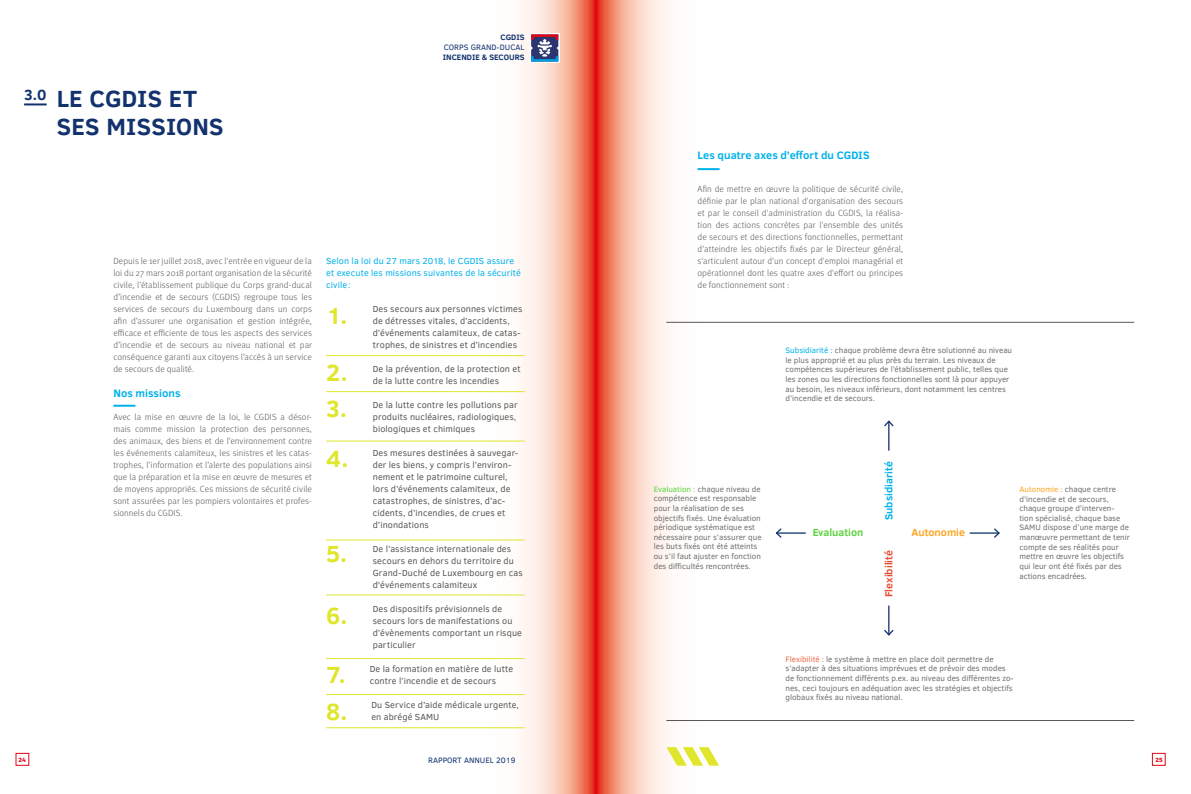
<style>
.page{position:relative;width:1191px;height:794px;background:#fff}
.page>*{position:absolute;margin:0;border:0;box-sizing:border-box;transform-origin:0 0}
.t1{font:700 24px/28.8px "Clear Sans";letter-spacing:.01em;color:#12326e}
.t2{font:700 24px/35.9px "Clear Sans";color:#e0e62b}
.t3{font:700 11px "Clear Sans";color:#00b1eb}
.t4{font:700 10.6px "Clear Sans";color:#00b1eb}
.t5{font:700 10.6px "Clear Sans";color:#e94f35}
.t6{font:700 10.6px "Clear Sans";color:#5ad33b}
.t7{font:700 10.6px "Clear Sans";color:#fca523}
.t8{font:300 9px/12px "Meta Pro";letter-spacing:.005em;color:#575756;text-align:justify}
.t9{font:9px/12px "Clear Sans";letter-spacing:.01em;color:#575756}
.t10{font:9px/12px "Clear Sans";letter-spacing:.01em;color:#00b1eb}
.t11{font:8px/9.6px "Clear Sans";color:#706f6f}
.t12{font:8px "Clear Sans";color:#12326e}
.t13{font:700 8px "Clear Sans";color:#12326e}
.t14{font:700 6px "Montserrat";color:#e30613}
.s1{color:#57d53a}
.s2{color:#00b1eb}
.s3{color:#fca523}
.s4{color:#ed694b}
</style>
<div class="page">
<svg style="left:327px;top:0;width:268px;height:794px"></svg>
<svg style="left:595px;top:0;width:269px;height:794px"></svg>
<div style="left:16px;top:753px;width:13px;height:12px;border:1px solid #e30613"></div>
<div style="left:1152px;top:753px;width:13px;height:12px;border:1px solid #e30613"></div>
<svg style="left:530px;top:33px;width:29px;height:30px"></svg>
<svg style="left:531px;top:34px;width:27px;height:28px"></svg>
<hr style="left:24px;top:103px;width:23px;height:2px;background:#12326e">
<hr style="left:113px;top:405px;width:22px;height:2px;background:#00b1eb">
<hr style="left:326px;top:355px;width:198px;height:1px;background:#e0e62b">
<hr style="left:326px;top:391px;width:198px;height:1px;background:#e0e62b">
<hr style="left:326px;top:441px;width:198px;height:1px;background:#e0e62b">
<hr style="left:326px;top:539px;width:198px;height:1px;background:#e0e62b">
<hr style="left:326px;top:595px;width:198px;height:1px;background:#e0e62b">
<hr style="left:326px;top:658px;width:198px;height:1px;background:#e0e62b">
<hr style="left:326px;top:694px;width:198px;height:1px;background:#e0e62b">
<hr style="left:326px;top:727px;width:198px;height:1px;background:#e0e62b">
<hr style="left:697px;top:168px;width:22px;height:2px;background:#00b1eb">
<hr style="left:970px;top:532px;width:29px;height:2px;background:#12326e">
<svg style="left:992px;top:528px;width:8px;height:10px"></svg>
<svg style="left:884px;top:420px;width:10px;height:30px"></svg>
<svg style="left:884px;top:606px;width:10px;height:30px"></svg>
<hr style="left:776px;top:532px;width:29px;height:2px;background:#12326e">
<svg style="left:774px;top:527px;width:8px;height:11px"></svg>
<svg style="left:666px;top:747px;width:53px;height:18px"></svg>
<hr style="left:666px;top:720px;width:468px;height:1px;background:#575756">
<hr style="left:666px;top:322px;width:468px;height:1px;background:#575756">
<h1 class="t1" style="left:57px;top:83px;width:168px;text-indent:-33px"><sup>3.0</sup> LE CGDIS ET<br>SES MISSIONS</h1>
<p class="t13" style="left:500px;top:32px;width:26px">CGDIS</p>
<p class="t12" style="left:444px;top:42px;width:82px">CORPS GRAND-DUCAL</p>
<p class="t13" style="left:443px;top:51px;width:83px">INCENDIE &amp; SECOURS</p>
<p class="t8" style="left:113px;top:254px;width:200px">Depuis le 1er juillet 2018, avec l'entrée en vigueur de la loi du 27 mars 2018 portant organisation de la sécurité civile, l’établissement publique du Corps grand-ducal d’incendie et de secours (CGDIS) regroupe tous les services de secours du Luxembourg dans un corps afin d’assurer une organisation et gestion intégrée, efficace et efficiente de tous les aspects des services d’incendie et de secours au niveau national et par conséquence garanti aux citoyens l’accès à un service de secours de qualité.</p>
<p class="t3" style="left:113px;top:385px;width:69px">Nos missions</p>
<p class="t8" style="left:113px;top:410px;width:200px">Avec la mise en œuvre de la loi, le CGDIS a désor&shy;mais comme mission la protection des personnes, des animaux, des biens et de l’environnement contre les événements calamiteux, les sinistres et les catas&shy;trophes, l’information et l’alerte des populations ainsi que la préparation et la mise en œuvre de mesures et de moyens appropriés. Ces missions de sécurité civile sont assurées par les pompiers volontaires et profes&shy;sionnels du CGDIS.</p>
<p class="t10" style="left:326px;top:255px;width:196px">Selon la loi du 27 mars 2018, le CGDIS assure et execute les missions suivantes de la sécurité civile:</p>
<p class="t9" style="left:373px;top:303px;width:151px">Des secours aux personnes victimes de détresses vitales, d’accidents, d’événements calamiteux, de catas&shy;trophes, de sinistres et d’incendies</p>
<p class="t9" style="left:373px;top:363px;width:149px">De la prévention, de la protection et de la lutte contre les incendies</p>
<p class="t9" style="left:373px;top:399px;width:146px">De la lutte contre les pollutions par produits nucléaires, radiologiques, biologiques et chimiques</p>
<p class="t9" style="left:373px;top:447px;width:147px">Des mesures destinées à sauvegar&shy;der les biens, y compris l’environ&shy;nement et le patrimoine culturel, lors d’événements calamiteux, de catastrophes, de sinistres, d’ac&shy;cidents, d’incendies, de crues et d’inondations</p>
<p class="t9" style="left:373px;top:543px;width:151px">De l’assistance internationale des secours en dehors du territoire du<br>Grand-Duché de Luxembourg en cas d'événements calamiteux</p>
<p class="t9" style="left:373px;top:603px;width:151px">Des dispositifs prévisionnels de secours lors de manifestations ou d’évènements comportant un risque particulier</p>
<p class="t9" style="left:370px;top:663px;width:145px">De la formation en matière de lutte contre l’incendie et de secours</p>
<p class="t9" style="left:371px;top:699px;width:149px">Du Service d’aide médicale urgente, en abrégé SAMU</p>
<h1 class="t2" style="left:327px;top:296px;width:22px">1.</h1>
<h1 class="t2" style="left:326px;top:354px;width:23px">2.<br>3.</h1>
<h1 class="t2" style="left:326px;top:440px;width:24px">4.</h1>
<h1 class="t2" style="left:326px;top:534px;width:22px">5.</h1>
<h1 class="t2" style="left:326px;top:596px;width:23px">6.</h1>
<h1 class="t2" style="left:326px;top:655px;width:23px;line-height:36.7px">7.<br>8.</h1>
<p class="t3" style="left:697px;top:147px;width:173px">Les quatre axes d’effort du CGDIS</p>
<p class="t8" style="left:697px;top:182px;width:207px">Afin de mettre en œuvre la politique de sécurité civile, définie par le plan national d'organisation des secours et par le conseil d'administration du CGDIS, la réalisa&shy;tion des actions concrètes par l'ensemble des unités de secours et des directions fonctionnelles, permettant d'atteindre les objectifs fixés par le Directeur général, s'articulent autour d'un concept d'emploi managérial et opérationnel dont les quatre axes d'effort ou principes de fonctionnement sont :</p>
<p class="t11" style="left:653px;top:484px;width:109px"><span class="s1">Evaluation :</span> chaque niveau de compétence est responsable pour la réalisation de ses objectifs fixés. Une évaluation périodique systématique est nécessaire pour s’assurer que les buts fixés ont été atteints ou s’il faut ajuster en fonction des difficultés rencontrées.</p>
<p class="t11" style="left:785px;top:345px;width:228px"><span class="s2">Subsidiarité :</span> chaque problème devra être solutionné au niveau le plus approprié et au plus près du terrain. Les niveaux de compétences supérieures de l’établissement public, telles que les zones ou les directions fonctionnelles sont là pour appuyer au besoin, les niveaux inférieurs, dont notamment les centres d’incendie et de secours.</p>
<p class="t6" style="left:812px;top:525px;width:53px">Evaluation</p>
<p class="t4" style="left:881px;top:520px;width:60px;rotate:-90deg">Subsidiarité</p>
<p class="t5" style="left:881px;top:597px;width:49px;rotate:-90deg">Flexibilité</p>
<p class="t7" style="left:911px;top:525px;width:55px">Autonomie</p>
<p class="t11" style="left:1019px;top:484px;width:112px"><span class="s3">Autonomie :</span> chaque centre d’incendie et de secours, chaque groupe d’interven&shy;tion spécialisé, chaque base<br>SAMU dispose d’une marge de manœuvre permettant de tenir compte de ses réalités pour mettre en œuvre les objectifs qui leur ont été fixés par des actions encadrées.</p>
<p class="t11" style="left:785px;top:654px;width:230px"><span class="s4">Flexibilité :</span> le système à mettre en place doit permettre de s’adapter à des situations imprévues et de prévoir des modes de fonctionnement différents p.ex. au niveau des différentes zo&shy;nes, ceci toujours en adéquation avec les stratégies et objectifs globaux fixés au niveau national.</p>
<p class="t14" style="left:18px;top:755px;width:9px">24</p>
<p class="t14" style="left:1155px;top:755px;width:9px">25</p>
<p class="t12" style="left:428px;top:754px;width:89px">RAPPORT ANNUEL 2019</p>
</div>
